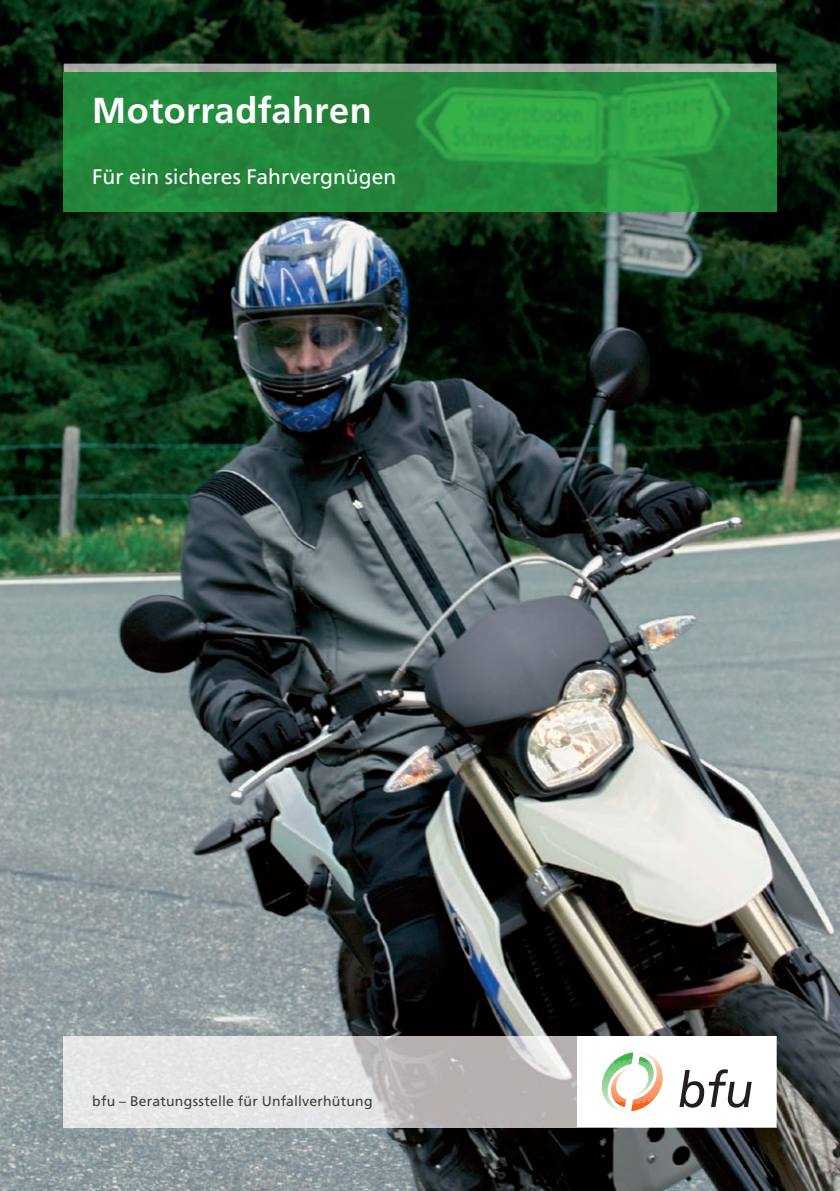
<style>
.page{position:relative;width:840px;height:1191px;background:#fff}
.page>*{position:absolute;margin:0;border:0;box-sizing:border-box;transform-origin:0 0}
.t1{font:700 36px "Frutiger LT Std";letter-spacing:.01em;color:#fff}
.t2{font:21px "Frutiger LT Std";color:#fff}
.t3{font:14px "Frutiger LT Std";letter-spacing:.015em;color:#3e3e3f}
</style>
<div class="page">
<img style="left:0;top:0;width:839px;height:1191px">
<img style="left:64px;top:1036px;width:513px;height:91px">
<div style="left:577px;top:1036px;width:198px;height:91px;background:#fff"></div>
<svg style="left:679px;top:1069px;width:72px;height:38px"></svg>
<svg style="left:602px;top:1052px;width:61px;height:59px"></svg>
<img style="left:64px;top:64px;width:711px;height:8px">
<img style="left:64px;top:72px;width:711px;height:139px">
<img style="left:775px;top:72px;width:1px;height:139px">
<h1 class="t1" style="left:92px;top:89px;width:281px">Motorradfahren</h1>
<h2 class="t2" style="left:92px;top:165px;width:305px">Für ein sicheres Fahrvergnügen</h2>
<p class="t3" style="left:92px;top:1092px;width:282px">bfu – Beratungsstelle für Unfallverhütung</p>
</div>
